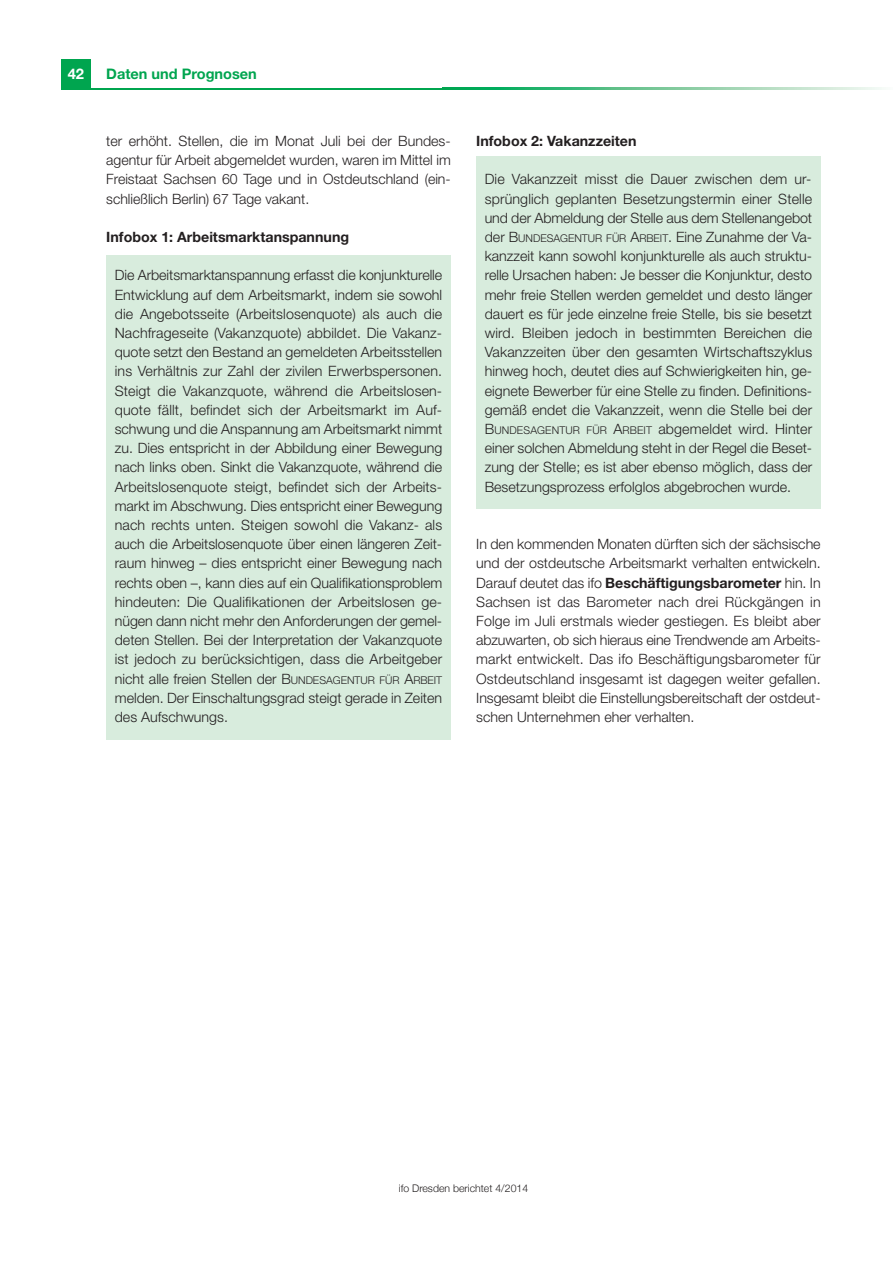
<style>
.page{position:relative;width:893px;height:1263px;background:#fff}
.page>*{position:absolute;margin:0;border:0;box-sizing:border-box;transform-origin:0 0}
.t1{font:700 14.7px "Helvetica Neue";color:#fff}
.t2{font:700 14.55px "Helvetica Neue";color:#00a54f}
.t3{font:300 14.25px/19.2px "Helvetica Neue";color:#231f20;text-align:justify}
.t4{font:700 14.25px "Helvetica Neue";color:#231f20}
.t5{font:300 10.5px "Helvetica Neue";color:#231f20}
.s1{font-size:10.65px}
.s2{font-weight:700}
</style>
<div class="page">
<div style="left:106px;top:255px;width:345px;height:485px;background:#d8ecdd"></div>
<div style="left:476px;top:156px;width:345px;height:352px;background:#d8ecdd"></div>
<div style="left:61px;top:60px;width:30px;height:29px;background:#00a54f"></div>
<hr style="left:61px;top:88px;width:382px;height:1px;background:#00a54f">
<svg style="left:443px;top:88px;width:439px;height:1px"></svg>
<p class="t1" style="left:68px;top:68px;width:18px">42</p>
<p class="t2" style="left:106px;top:68px;width:152px">Daten und Prognosen</p>
<p class="t3" style="left:106px;top:133px;width:346px">ter erhöht. Stellen, die im Monat Juli bei der Bundes&shy;agentur für Arbeit abgemeldet wurden, waren im Mittel im Freistaat Sachsen 60 Tage und in Ostdeutschland (ein&shy;schließlich Berlin) 67 Tage vakant.</p>
<p class="t4" style="left:106px;top:232px;width:244px">Infobox 1: Arbeitsmarktanspannung</p>
<p class="t3" style="left:115px;top:267px;width:329px">Die Arbeitsmarktanspannung erfasst die konjunkturelle Entwicklung auf dem Arbeitsmarkt, indem sie sowohl die Angebotsseite (Arbeitslosenquote) als auch die Nachfrageseite (Vakanzquote) abbildet. Die Vakanz&shy;quote setzt den Bestand an gemeldeten Arbeitsstellen ins Verhältnis zur Zahl der zivilen Erwerbspersonen.<br>Steigt die Vakanzquote, während die Arbeitslosen&shy;quote fällt, befindet sich der Arbeitsmarkt im Auf&shy;schwung und die Anspannung am Arbeitsmarkt nimmt zu. Dies entspricht in der Abbildung einer Bewegung nach links oben. Sinkt die Vakanzquote, während die Arbeitslosenquote steigt, befindet sich der Arbeits&shy;markt im Abschwung. Dies entspricht einer Bewegung nach rechts unten. Steigen sowohl die Vakanz- als auch die Arbeitslosenquote über einen längeren Zeit&shy;raum hinweg – dies entspricht einer Bewegung nach rechts oben –, kann dies auf ein Qualifikationsproblem hindeuten: Die Qualifikationen der Arbeitslosen ge&shy;nügen dann nicht mehr den Anforderungen der gemel&shy;deten Stellen. Bei der Interpretation der Vakanzquote ist jedoch zu berücksichtigen, dass die Arbeitgeber nicht alle freien Stellen der B<span class="s1">UNDESAGENTUR FÜR</span> A<span class="s1">RBEIT </span>melden. Der Einschaltungsgrad steigt gerade in Zeiten des Aufschwungs.</p>
<p class="t4" style="left:476px;top:136px;width:162px">Infobox 2: Vakanzzeiten</p>
<p class="t3" style="left:485px;top:171px;width:329px">Die Vakanzzeit misst die Dauer zwischen dem ur&shy;sprünglich geplanten Besetzungstermin einer Stelle und der Abmeldung der Stelle aus dem Stellenangebot der B<span class="s1">UNDESAGENTUR FÜR</span> A<span class="s1">RBEIT</span>. Eine Zunahme der Va&shy;kanzzeit kann sowohl konjunkturelle als auch struktu&shy;relle Ursachen haben: Je besser die Konjunktur, desto mehr freie Stellen werden gemeldet und desto länger dauert es für jede einzelne freie Stelle, bis sie besetzt wird. Bleiben jedoch in bestimmten Bereichen die Vakanzzeiten über den gesamten Wirtschaftszyklus hinweg hoch, deutet dies auf Schwierigkeiten hin, ge&shy;eignete Bewerber für eine Stelle zu finden. Definitions&shy;gemäß endet die Vakanzzeit, wenn die Stelle bei der B<span class="s1">UNDESAGENTUR FÜR</span> A<span class="s1">RBEIT</span> abgemeldet wird. Hinter einer solchen Abmeldung steht in der Regel die Beset&shy;zung der Stelle; es ist aber ebenso möglich, dass der Besetzungsprozess erfolglos abgebrochen wurde.</p>
<p class="t3" style="left:476px;top:536px;width:346px">In den kommenden Monaten dürften sich der sächsische und der ostdeutsche Arbeitsmarkt verhalten entwickeln.<br>Darauf deutet das ifo <span class="s2">Beschäftigungsbarometer</span> hin. In Sachsen ist das Barometer nach drei Rückgängen in Folge im Juli erstmals wieder gestiegen. Es bleibt aber abzuwarten, ob sich hieraus eine Trendwende am Arbeits&shy;markt entwickelt. Das ifo Beschäftigungsbarometer für Ostdeutschland insgesamt ist dagegen weiter gefallen.<br>Insgesamt bleibt die Einstellungsbereitschaft der ostdeut&shy;schen Unternehmen eher verhalten.</p>
<p class="t5" style="left:399px;top:1182px;width:131px">ifo Dresden berichtet 4/2014</p>
</div>
